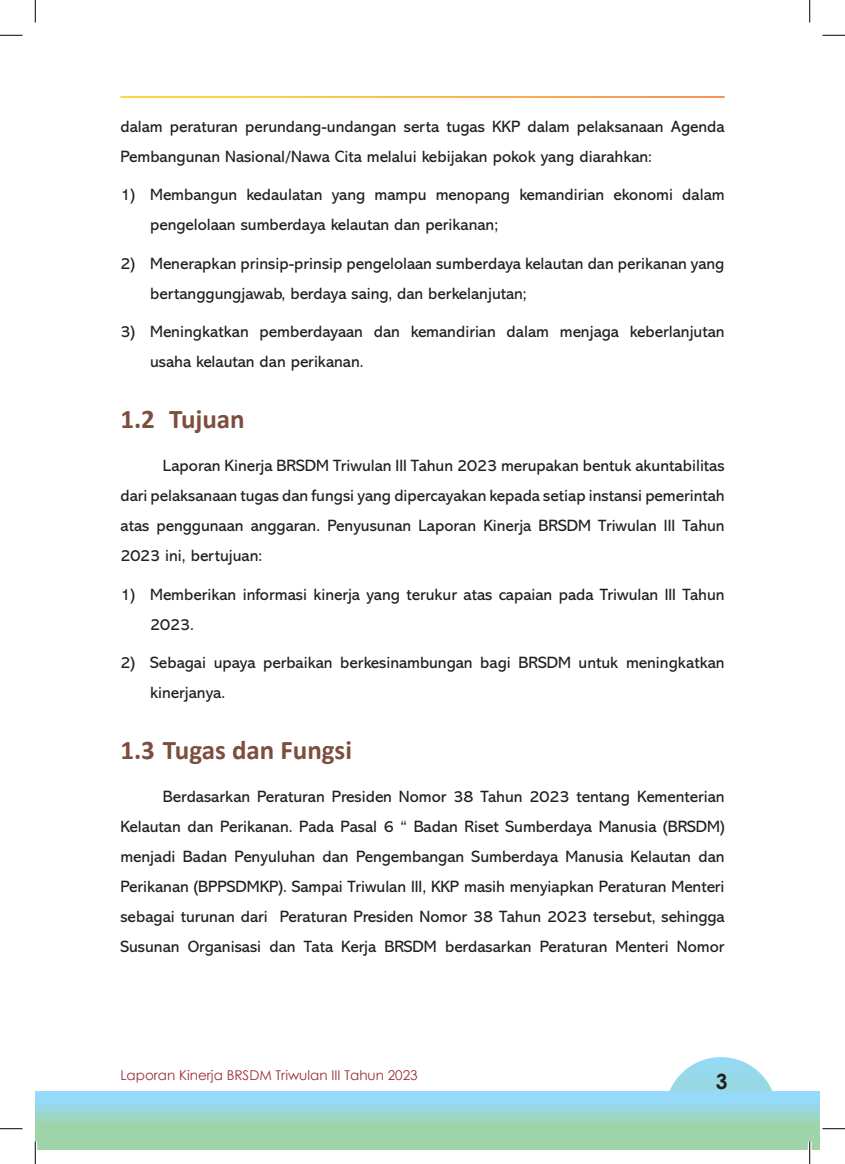
<style>
.page{position:relative;width:845px;height:1164px;background:#fff}
.page>*{position:absolute;margin:0;border:0;box-sizing:border-box;transform-origin:0 0}
.t1{font:700 27px "Calibri";color:#7d4e3e}
.t2{font:700 21px "Century Gothic";color:#231f20}
.t3{font:16.5px/30px "Abadi MT Std";color:#231f20}
.t4{font:13.5px "Century Gothic";color:#9a2e33}
</style>
<div class="page">
<svg style="left:669px;top:1057px;width:104px;height:34px"></svg>
<svg style="left:35px;top:1091px;width:784px;height:58px;background:#9bd6c7"></svg>
<svg style="left:0;top:34px;width:22px;height:1px"></svg>
<svg style="left:822px;top:34px;width:22px;height:1px"></svg>
<svg style="left:0;top:1129px;width:22px;height:1px"></svg>
<svg style="left:822px;top:1129px;width:22px;height:1px"></svg>
<svg style="left:34px;top:0;width:1px;height:23px"></svg>
<svg style="left:34px;top:1141px;width:3px;height:22px"></svg>
<svg style="left:810px;top:0;width:1px;height:23px"></svg>
<svg style="left:807px;top:1141px;width:4px;height:22px"></svg>
<svg style="left:0;top:35px;width:22px;height:1px"></svg>
<svg style="left:822px;top:35px;width:22px;height:1px"></svg>
<svg style="left:0;top:1128px;width:22px;height:1px"></svg>
<svg style="left:822px;top:1128px;width:22px;height:1px"></svg>
<svg style="left:35px;top:0;width:1px;height:23px"></svg>
<svg style="left:35px;top:1141px;width:1px;height:22px"></svg>
<svg style="left:809px;top:0;width:1px;height:23px"></svg>
<svg style="left:809px;top:1141px;width:1px;height:22px"></svg>
<p class="t3" style="left:120px;top:111px;width:605px">dalam peraturan perundang-undangan serta tugas KKP dalam pelaksanaan Agenda<br>Pembangunan Nasional/Nawa Cita melalui kebijakan pokok yang diarahkan:</p>
<p class="t3" style="left:150px;top:180px;width:576px;text-indent:-30px">1) Membangun kedaulatan yang mampu menopang kemandirian ekonomi dalam pengelolaan sumberdaya kelautan dan perikanan;</p>
<p class="t3" style="left:150px;top:248px;width:576px;text-indent:-30px">2) Menerapkan prinsip-prinsip pengelolaan sumberdaya kelautan dan perikanan yang bertanggungjawab, berdaya saing, dan berkelanjutan;</p>
<p class="t3" style="left:150px;top:317px;width:576px;text-indent:-30px">3) Meningkatkan pemberdayaan dan kemandirian dalam menjaga keberlanjutan usaha kelautan dan perikanan.</p>
<h1 class="t1" style="left:120px;top:400px;width:126px">1.2 Tujuan</h1>
<p class="t3" style="left:120px;top:451px;width:605px;text-align:justify;text-indent:43px">Laporan Kinerja BRSDM Triwulan III Tahun 2023 merupakan bentuk akuntabilitas dari pelaksanaan tugas dan fungsi yang dipercayakan kepada setiap instansi pemerintah atas penggunaan anggaran. Penyusunan Laporan Kinerja BRSDM Triwulan III Tahun 2023 ini, bertujuan:</p>
<p class="t3" style="left:150px;top:579px;width:575px;text-indent:-30px">1) Memberikan informasi kinerja yang terukur atas capaian pada Triwulan III Tahun<br>2023.</p>
<p class="t3" style="left:150px;top:648px;width:576px;text-indent:-30px">2) Sebagai upaya perbaikan berkesinambungan bagi BRSDM untuk meningkatkan kinerjanya.</p>
<h1 class="t1" style="left:120px;top:731px;width:233px">1.3 Tugas dan Fungsi</h1>
<p class="t3" style="left:120px;top:781px;width:605px;text-align:justify;text-indent:43px">Berdasarkan Peraturan Presiden Nomor 38 Tahun 2023 tentang Kementerian Kelautan dan Perikanan. Pada Pasal 6 “ Badan Riset Sumberdaya Manusia (BRSDM) menjadi Badan Penyuluhan dan Pengembangan Sumberdaya Manusia Kelautan dan Perikanan (BPPSDMKP). Sampai Triwulan III, KKP masih menyiapkan Peraturan Menteri sebagai turunan dari Peraturan Presiden Nomor 38 Tahun 2023 tersebut, sehingga Susunan Organisasi dan Tata Kerja BRSDM berdasarkan Peraturan Menteri Nomor</p>
<p class="t4" style="left:120px;top:1065px;width:299px">Laporan Kinerja BRSDM Triwulan III Tahun 2023</p>
<p class="t2" style="left:715px;top:1065px;width:13px">3</p>
</div>
